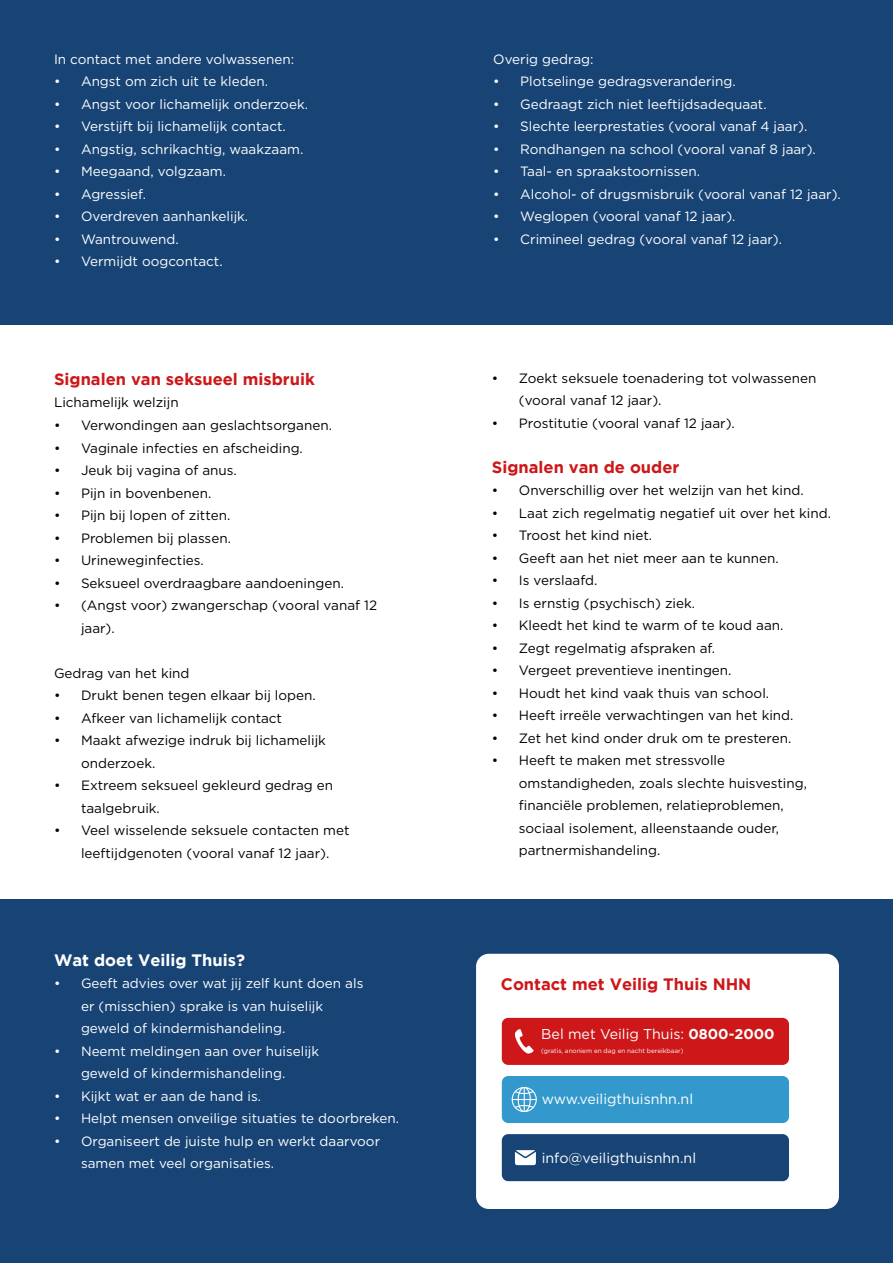
<style>
.page{position:relative;width:893px;height:1263px;background:#fff}
.page>*{position:absolute;margin:0;border:0;box-sizing:border-box;transform-origin:0 0}
.t1{font:700 16.5px "Gotham";color:#cd1719}
.t2{font:700 16.5px "Gotham";color:#fff}
.t3{font:14.25px "Gotham";color:#fff}
.t4{font:13.5px/22.5px "Gotham";color:#000}
.t5{font:13.5px/22.5px "Gotham";color:#fff}
.t6{font:6.3px "Gotham";color:#fff}
.s1{font-weight:700}
</style>
<div class="page">
<div style="left:0;top:0;width:893px;height:324px;background:#184475"></div>
<div style="left:0;top:899px;width:893px;height:364px;background:#184475"></div>
<div style="left:476px;top:954px;width:363px;height:255px;background:#fff;border-radius:13px"></div>
<div style="left:502px;top:1018px;width:287px;height:47px;background:#cd1719;border-radius:6px"></div>
<svg style="left:515px;top:1029px;width:19px;height:24px"></svg>
<div style="left:502px;top:1076px;width:287px;height:47px;background:#39c;border-radius:6px"></div>
<div style="left:502px;top:1134px;width:287px;height:47px;background:#184475;border-radius:6px"></div>
<svg style="left:515px;top:1150px;width:21px;height:15px"></svg>
<svg style="left:512px;top:1087px;width:25px;height:25px"></svg>
<p class="t5" style="left:54px;top:48px;width:242px">In contact met andere volwassenen:</p>
<p class="t5" style="left:54px;top:70px;width:216px">• Angst om zich uit te kleden.</p>
<p class="t5" style="left:54px;top:93px;width:255px">• Angst voor lichamelijk onderzoek.</p>
<p class="t5" style="left:54px;top:115px;width:233px">• Verstijft bij lichamelijk contact.</p>
<p class="t5" style="left:54px;top:138px;width:251px">• Angstig, schrikachtig, waakzaam.</p>
<p class="t5" style="left:54px;top:160px;width:173px">• Meegaand, volgzaam.</p>
<p class="t5" style="left:54px;top:183px;width:93px">• Agressief.</p>
<p class="t5" style="left:54px;top:205px;width:196px">• Overdreven aanhankelijk.</p>
<p class="t5" style="left:54px;top:228px;width:126px">• Wantrouwend.</p>
<p class="t5" style="left:54px;top:250px;width:170px">• Vermijdt oogcontact.</p>
<p class="t1" style="left:54px;top:370px;width:262px">Signalen van seksueel misbruik</p>
<p class="t4" style="left:54px;top:391px;width:126px">Lichamelijk welzijn</p>
<p class="t4" style="left:54px;top:414px;width:279px">• Verwondingen aan geslachtsorganen.</p>
<p class="t4" style="left:54px;top:436px;width:250px">• Vaginale infecties en afscheiding.</p>
<p class="t4" style="left:54px;top:459px;width:184px">• Jeuk bij vagina of anus.</p>
<p class="t4" style="left:54px;top:481px;width:159px">• Pijn in bovenbenen.</p>
<p class="t4" style="left:54px;top:504px;width:178px">• Pijn bij lopen of zitten.</p>
<p class="t4" style="left:54px;top:526px;width:178px">• Problemen bij plassen.</p>
<p class="t4" style="left:54px;top:549px;width:151px">• Urineweginfecties.</p>
<p class="t4" style="left:54px;top:571px;width:292px">• Seksueel overdraagbare aandoeningen.</p>
<p class="t4" style="left:81px;top:594px;width:298px;text-indent:-27px">• (Angst voor) zwangerschap (vooral vanaf 12 jaar).</p>
<p class="t4" style="left:54px;top:661px;width:137px">Gedrag van het kind</p>
<p class="t4" style="left:54px;top:684px;width:263px">• Drukt benen tegen elkaar bij lopen.</p>
<p class="t4" style="left:54px;top:706px;width:230px">• Afkeer van lichamelijk contact</p>
<p class="t4" style="left:81px;top:729px;width:246px;text-indent:-27px">• Maakt afwezige indruk bij lichamelijk onderzoek.</p>
<p class="t4" style="left:81px;top:774px;width:254px;text-indent:-27px">• Extreem seksueel gekleurd gedrag en taalgebruik.</p>
<p class="t4" style="left:54px;top:819px;width:297px;text-align:center">• Veel wisselende seksuele contacten met leeftijdgenoten (vooral vanaf 12 jaar).</p>
<p class="t2" style="left:54px;top:950px;width:193px">Wat doet Veilig Thuis?</p>
<p class="t5" style="left:81px;top:972px;width:284px;text-indent:-27px">• Geeft advies over wat jij zelf kunt doen als er (misschien) sprake is van huiselijk geweld of kindermishandeling.</p>
<p class="t5" style="left:54px;top:1039px;width:267px;text-align:center">• Neemt meldingen aan over huiselijk geweld of kindermishandeling.</p>
<p class="t5" style="left:54px;top:1084px;width:209px">• Kijkt wat er aan de hand is.</p>
<p class="t5" style="left:54px;top:1107px;width:347px">• Helpt mensen onveilige situaties te doorbreken.</p>
<p class="t5" style="left:81px;top:1129px;width:301px;text-indent:-27px">• Organiseert de juiste hulp en werkt daarvoor samen met veel organisaties.</p>
<p class="t5" style="left:493px;top:48px;width:102px">Overig gedrag:</p>
<p class="t5" style="left:493px;top:70px;width:244px">• Plotselinge gedragsverandering.</p>
<p class="t5" style="left:493px;top:93px;width:275px">• Gedraagt zich niet leeftijdsadequaat.</p>
<p class="t5" style="left:493px;top:115px;width:316px">• Slechte leerprestaties (vooral vanaf 4 jaar).</p>
<p class="t5" style="left:493px;top:138px;width:324px">• Rondhangen na school (vooral vanaf 8 jaar).</p>
<p class="t5" style="left:493px;top:160px;width:208px">• Taal- en spraakstoornissen.</p>
<p class="t5" style="left:493px;top:183px;width:349px">• Alcohol- of drugsmisbruik (vooral vanaf 12 jaar).</p>
<p class="t5" style="left:493px;top:205px;width:244px">• Weglopen (vooral vanaf 12 jaar).</p>
<p class="t5" style="left:493px;top:228px;width:290px">• Crimineel gedrag (vooral vanaf 12 jaar).</p>
<p class="t4" style="left:519px;top:367px;width:299px;text-indent:-27px">• Zoekt seksuele toenadering tot volwassenen (vooral vanaf 12 jaar).</p>
<p class="t4" style="left:492px;top:412px;width:245px">• Prostitutie (vooral vanaf 12 jaar).</p>
<p class="t1" style="left:492px;top:457px;width:189px">Signalen van de ouder</p>
<p class="t4" style="left:492px;top:479px;width:313px">• Onverschillig over het welzijn van het kind.</p>
<p class="t4" style="left:492px;top:501px;width:341px">• Laat zich regelmatig negatief uit over het kind.</p>
<p class="t4" style="left:492px;top:524px;width:162px">• Troost het kind niet.</p>
<p class="t4" style="left:492px;top:547px;width:288px">• Geeft aan het niet meer aan te kunnen.</p>
<p class="t4" style="left:492px;top:569px;width:107px">• Is verslaafd.</p>
<p class="t4" style="left:492px;top:592px;width:205px">• Is ernstig (psychisch) ziek.</p>
<p class="t4" style="left:492px;top:614px;width:293px">• Kleedt het kind te warm of te koud aan.</p>
<p class="t4" style="left:492px;top:637px;width:225px">• Zegt regelmatig afspraken af.</p>
<p class="t4" style="left:492px;top:659px;width:241px">• Vergeet preventieve inentingen.</p>
<p class="t4" style="left:492px;top:682px;width:279px">• Houdt het kind vaak thuis van school.</p>
<p class="t4" style="left:492px;top:704px;width:303px">• Heeft irreële verwachtingen van het kind.</p>
<p class="t4" style="left:492px;top:727px;width:301px">• Zet het kind onder druk om te presteren.</p>
<p class="t4" style="left:519px;top:749px;width:290px;text-indent:-27px">• Heeft te maken met stressvolle omstandigheden, zoals slechte huisvesting, financiële problemen, relatieproblemen, sociaal isolement, alleenstaande ouder, partnermishandeling.</p>
<p class="t1" style="left:501px;top:974px;width:252px">Contact met Veilig Thuis NHN</p>
<p class="t3" style="left:541px;top:1026px;width:235px">Bel met Veilig Thuis: <span class="s1">0800-2000</span></p>
<p class="t6" style="left:541px;top:1047px;width:144px">(gratis, anoniem en dag en nacht bereikbaar)</p>
<p class="t3" style="left:542px;top:1091px;width:153px">www.veiligthuisnhn.nl</p>
<p class="t3" style="left:542px;top:1150px;width:156px">info@veiligthuisnhn.nl</p>
</div>
